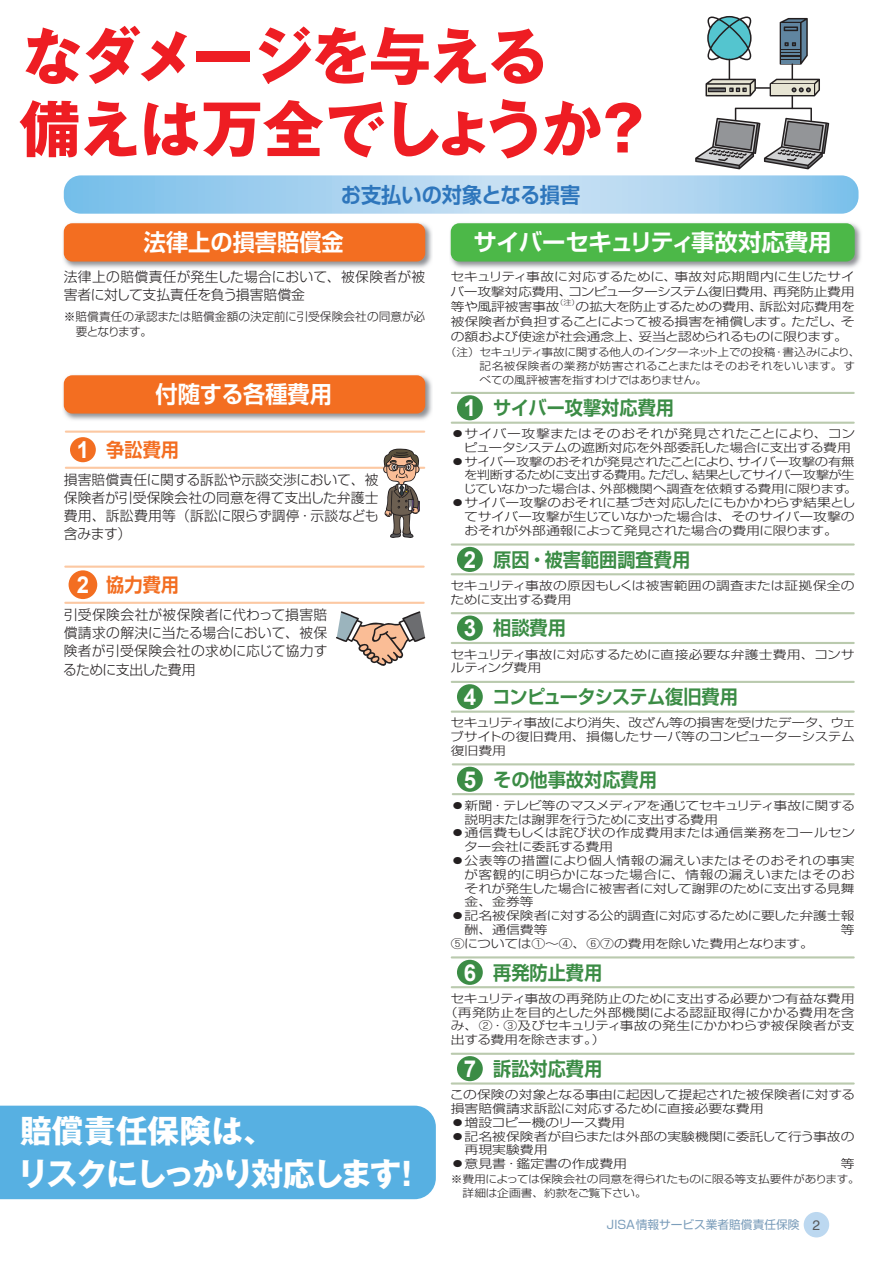
<style>
.page{position:relative;width:893px;height:1263px;background:#fff}
.page>*{position:absolute;margin:0;border:0;box-sizing:border-box;transform-origin:0 0}
.t1{font:700 61.65px/72.8px "Gothic MB101 Pro";letter-spacing:-.055em;color:#ee1d23}
.t2{font:700 31.95px/42.5px "Gothic MB101 Pro";letter-spacing:-.065em;color:#fff}
.t3{font:700 23.4px "Shin Go Pro De";color:#fff;scale:.95 1}
.t4{font:700 23.4px "Shin Go Pro De";color:#fff}
.t5{font:700 21.3px "Shin Go Pro De";color:#2e76bc;scale:.95 1}
.t6{font:700 19.2px "Shin Go Pro De";color:#3b8c45;scale:.95 1}
.t7{font:700 19.2px "Shin Go Pro De";letter-spacing:-.035em;color:#3b8c45;scale:.95 1}
.t8{font:700 19.2px "Shin Go Pro De";color:#f36e21;scale:.95 1}
.t9{font:300 13.8px/18.1px "Shin Go Pro";letter-spacing:.005em;color:#231f20;text-align:justify}
.t10{font:300 11.7px/13.8px "Shin Go Pro";letter-spacing:-.015em;color:#231f20;text-align:justify;scale:1.18 1}
.t11{font:300 11.7px/14.9px "Shin Go Pro";letter-spacing:.005em;color:#231f20}
.t12{font:300 11.7px "Shin Go Pro";letter-spacing:-.045em;color:#231f20;scale:1.18 1}
.t13{font:300 11.7px "Shin Go Pro";letter-spacing:.025em;color:#231f20;scale:1.18 1}
.t14{font:300 11.7px "Shin Go Pro";letter-spacing:.03em;color:#231f20;scale:1.18 1}
.t15{font:300 11.7px "Shin Go Pro";letter-spacing:.01em;color:#231f20;scale:1.18 1}
.t16{font:11.7px "Shin Go Pro";color:#7c9ebb}
.t17{font:300 11.7px "Shin Go Pro";letter-spacing:-.035em;color:#231f20;scale:1.18 1}
.t18{font:300 11.4px/13.6px "Shin Go Pro";letter-spacing:-.04em;color:#231f20;scale:1.18 1}
.t19{font:300 10.5px/13.8px "Shin Go Pro";letter-spacing:-.02em;color:#231f20;scale:1.11 1}
.t20{font:300 6.9px "Shin Go Pro";color:#231f20;scale:1.18 1}
.s1{font-family:"Arial";font-size:23.4px;color:#fff}
.s2{font-size:11.7px}
.s3{font-family:"Helvetica";font-size:13.8px;color:#57585a}
</style>
<div class="page">
<svg style="left:64px;top:175px;width:794px;height:39px;background:#a7d2ef"></svg>
<hr style="left:791px;top:63px;width:2px;height:46px;background:#231f20">
<svg style="left:705px;top:16px;width:115px;height:80px"></svg>
<svg style="left:695px;top:108px;width:134px;height:61px"></svg>
<div style="left:804px;top:1212px;width:25px;height:25px;background:#bcd8f0;border-radius:50%"></div>
<div style="left:0;top:1106px;width:436px;height:93px;background:#57b0e2"></div>
<img style="left:63px;top:223px;width:369px;height:45px">
<div style="left:64px;top:223px;width:361px;height:38px;background:#f36e21;border-radius:9px"></div>
<img style="left:450px;top:223px;width:411px;height:45px">
<div style="left:451px;top:223px;width:404px;height:38px;background:#4cb848;border-radius:9px"></div>
<hr style="left:65px;top:467px;width:360px;height:2px;background:#fcc8a2">
<hr style="left:65px;top:431px;width:360px;height:2px;background:#fcc8a2">
<div style="left:70px;top:437px;width:26px;height:25px;background:#f36e21;border-radius:50%"></div>
<img style="left:63px;top:375px;width:369px;height:45px">
<div style="left:64px;top:375px;width:361px;height:39px;background:#f36e21;border-radius:9px"></div>
<hr style="left:64px;top:602px;width:361px;height:2px;background:#fcc8a2">
<hr style="left:64px;top:566px;width:361px;height:2px;background:#fcc8a2">
<div style="left:69px;top:570px;width:28px;height:29px;background:#f36e21;border-radius:50%"></div>
<svg style="left:336px;top:611px;width:90px;height:55px"></svg>
<hr style="left:451px;top:422px;width:404px;height:2px;background:#bacaae">
<hr style="left:451px;top:392px;width:404px;height:2px;background:#bacaae">
<div style="left:457px;top:395px;width:26px;height:25px;background:#3b8c45;border-radius:50%"></div>
<hr style="left:451px;top:573px;width:404px;height:2px;background:#bacaae">
<hr style="left:451px;top:543px;width:404px;height:3px;background:#bacaae">
<div style="left:457px;top:547px;width:26px;height:25px;background:#3b8c45;border-radius:50%"></div>
<hr style="left:451px;top:642px;width:404px;height:2px;background:#bacaae">
<hr style="left:451px;top:612px;width:404px;height:2px;background:#bacaae">
<div style="left:457px;top:615px;width:26px;height:26px;background:#3b8c45;border-radius:50%"></div>
<hr style="left:451px;top:711px;width:404px;height:2px;background:#bacaae">
<hr style="left:451px;top:681px;width:404px;height:2px;background:#bacaae">
<div style="left:457px;top:684px;width:26px;height:25px;background:#3b8c45;border-radius:50%"></div>
<hr style="left:452px;top:793px;width:403px;height:2px;background:#bacaae">
<hr style="left:452px;top:763px;width:403px;height:2px;background:#bacaae">
<div style="left:457px;top:767px;width:26px;height:25px;background:#3b8c45;border-radius:50%"></div>
<hr style="left:451px;top:1082px;width:404px;height:2px;background:#bacaae">
<hr style="left:451px;top:1053px;width:404px;height:2px;background:#bacaae">
<div style="left:457px;top:1056px;width:26px;height:25px;background:#3b8c45;border-radius:50%"></div>
<hr style="left:451px;top:986px;width:404px;height:2px;background:#bacaae">
<hr style="left:451px;top:956px;width:404px;height:2px;background:#bacaae">
<div style="left:457px;top:960px;width:26px;height:25px;background:#3b8c45;border-radius:50%"></div>
<svg style="left:383px;top:448px;width:37px;height:90px"></svg>
<h1 class="t1" style="left:20px;top:12px;width:636px">なダメージを与える<br>備えは万全でしょうか？</h1>
<h3 class="t5" style="left:341px;top:177px;width:253px">お支払いの対象となる損害</h3>
<h3 class="t3" style="left:144px;top:223px;width:212px">法律上の損害賠償金</h3>
<p class="t9" style="left:64px;top:266px;width:363px">法律上の賠償責任が発生した場合において、被保険者が被害者に対して支払責任を負う損害賠償金</p>
<p class="t11" style="left:76px;top:307px;width:351px;text-indent:-12px">※賠償責任の承認または賠償金額の決定前に引受保険会社の同意が必要となります。</p>
<h3 class="t3" style="left:156px;top:375px;width:187px">付随する各種費用</h3>
<h3 class="t8" style="left:77px;top:434px;width:109px"><span class="s1">1</span> 争訟費用</h3>
<p class="t9" style="left:64px;top:469px;width:316px">損害賠償責任に関する訴訟や示談交渉において、被保険者が引受保険会社の同意を得て支出した弁護士費用、訴訟費用等（訴訟に限らず調停・示談なども含みます）</p>
<h3 class="t8" style="left:77px;top:569px;width:109px"><span class="s1">2</span> 協力費用</h3>
<p class="t9" style="left:63px;top:604px;width:266px">引受保険会社が被保険者に代わって損害賠償請求の解決に当たる場合において、被保険者が引受保険会社の求めに応じて協力するために支出した費用</p>
<h2 class="t2" style="left:-12px;top:1106px;width:436px">　賠償責任保険は、<br>　リスクにしっかり対応します！</h2>
<h3 class="t4" style="left:473px;top:223px;width:360px">サイバーセキュリティ事故対応費用</h3>
<p class="t10" style="left:450px;top:268px;width:344px;line-height:14.9px">セキュリティ事故に対応するために、事故対応期間内に生じたサイバー攻撃対応費用、コンピューターシステム復旧費用、再発防止費用等や風評被害事故</p>
<p class="t20" style="left:555px;top:297px;width:22px">（注）</p>
<p class="t10" style="left:451px;top:298px;width:344px;line-height:14.9px;text-indent:125px">の拡大を防止するための費用、訴訟対応費用を被保険者が負担することによって被る損害を補償します。ただし、その額および使途が社会通念上、妥当と認められるものに限ります。</p>
<p class="t19" style="left:480px;top:344px;width:345px;text-indent:-35px">（注） セキュリティ事故に関する他人のインターネット上での投稿・書込みにより、記名被保険者の業務が妨害されることまたはそのおそれをいいます。すべての風評被害を指すわけではありません。</p>
<h3 class="t6" style="left:464px;top:392px;width:223px"><span class="s1">1</span> サイバー攻撃対応費用</h3>
<p class="t10" style="left:464px;top:426px;width:333px;text-indent:-13px">· サイバー攻撃またはそのおそれが発見されたことにより、コンピュータシステムの遮断対応を外部委託した場合に支出する費用</p>
<p class="t18" style="left:463px;top:453px;width:336px;text-indent:-12px"><span class="s2">·</span> サイバー攻撃のおそれが発見されたことにより、サイバー攻撃の有無を判断するために支出する費用。ただし、結果としてサイバー攻撃が生じていなかった場合は、外部機関へ調査を依頼する費用に限ります。</p>
<p class="t10" style="left:464px;top:495px;width:333px;text-indent:-13px">· サイバー攻撃のおそれに基づき対応したにもかかわらず結果としてサイバー攻撃が生じていなかった場合は、そのサイバー攻撃のおそれが外部通報によって発見された場合の費用に限ります。</p>
<h3 class="t6" style="left:464px;top:544px;width:240px"><span class="s1">2</span> 原因・被害範囲調査費用</h3>
<p class="t10" style="left:450px;top:577px;width:344px">セキュリティ事故の原因もしくは被害範囲の調査または証拠保全のために支出する費用</p>
<h3 class="t6" style="left:464px;top:612px;width:109px"><span class="s1">3</span> 相談費用</h3>
<p class="t10" style="left:450px;top:646px;width:344px">セキュリティ事故に対応するために直接必要な弁護士費用、コンサルティング費用</p>
<h3 class="t7" style="left:464px;top:681px;width:290px"><span class="s1">4</span> コンピュータシステム復旧費用</h3>
<p class="t10" style="left:450px;top:714px;width:346px">セキュリティ事故により消失、改ざん等の損害を受けたデータ、ウェブサイトの復旧費用、損傷したサーバ等のコンピューターシステム復旧費用</p>
<h3 class="t6" style="left:464px;top:763px;width:205px"><span class="s1">5</span> その他事故対応費用</h3>
<p class="t12" style="left:451px;top:796px;width:344px">· 新聞・テレビ等のマスメディアを通じてセキュリティ事故に関する</p>
<p class="t17" style="left:465px;top:809px;width:216px">説明または謝罪を行うために支出する費用</p>
<p class="t13" style="left:451px;top:823px;width:344px">· 通信費もしくは詫び状の作成費用または通信業務をコールセン</p>
<p class="t10" style="left:464px;top:838px;width:128px">ター会社に委託する費用</p>
<p class="t14" style="left:451px;top:851px;width:344px">· 公表等の措置により個人情報の漏えいまたはそのおそれの事実</p>
<p class="t15" style="left:464px;top:865px;width:333px">が客観的に明らかになった場合に、情報の漏えいまたはそのお</p>
<p class="t10" style="left:465px;top:880px;width:332px">それが発生した場合に被害者に対して謝罪のために支出する見舞</p>
<p class="t10" style="left:465px;top:894px;width:60px">金、金券等</p>
<p class="t10" style="left:451px;top:907px;width:344px">· 記名被保険者に対する公的調査に対応するために要した弁護士報</p>
<p class="t10" style="left:465px;top:921px;width:72px">酬、通信費等</p>
<p class="t10" style="left:841px;top:921px;width:13px">等</p>
<p class="t10" style="left:451px;top:935px;width:309px">⑤については①～④、⑥⑦の費用を除いた費用となります。</p>
<h3 class="t6" style="left:464px;top:956px;width:147px"><span class="s1">6</span> 再発防止費用</h3>
<p class="t10" style="left:450px;top:990px;width:344px">セキュリティ事故の再発防止のために支出する必要かつ有益な費用</p>
<p class="t10" style="left:444px;top:1004px;width:350px">（再発防止を目的とした外部機関による認証取得にかかる費用を含</p>
<p class="t10" style="left:451px;top:1018px;width:344px">み、②・③及びセキュリティ事故の発生にかかわらず被保険者が支</p>
<p class="t10" style="left:451px;top:1031px;width:133px">出する費用を除きます。）</p>
<h3 class="t6" style="left:464px;top:1053px;width:147px"><span class="s1">7</span> 訴訟対応費用</h3>
<p class="t10" style="left:450px;top:1086px;width:345px">この保険の対象となる事由に起因して提起された被保険者に対する</p>
<p class="t10" style="left:451px;top:1100px;width:267px">損害賠償請求訴訟に対応するために直接必要な費用</p>
<p class="t10" style="left:451px;top:1114px;width:149px">· 増設コピー機のリース費用</p>
<p class="t10" style="left:451px;top:1128px;width:344px">· 記名被保険者が自らまたは外部の実験機関に委託して行う事故の</p>
<p class="t10" style="left:465px;top:1142px;width:72px">再現実験費用</p>
<p class="t10" style="left:451px;top:1155px;width:151px">· 意見書・鑑定書の作成費用</p>
<p class="t10" style="left:841px;top:1155px;width:13px">等</p>
<p class="t19" style="left:463px;top:1170px;width:359px;text-indent:-12px">※費用によっては保険会社の同意を得られたものに限る等支払要件があります。詳細は企画書、約款をご覧下さい。</p>
<p class="t16" style="left:607px;top:1215px;width:215px">JISA情報サービス業者賠償責任保険 <span class="s3">2</span></p>
</div>
